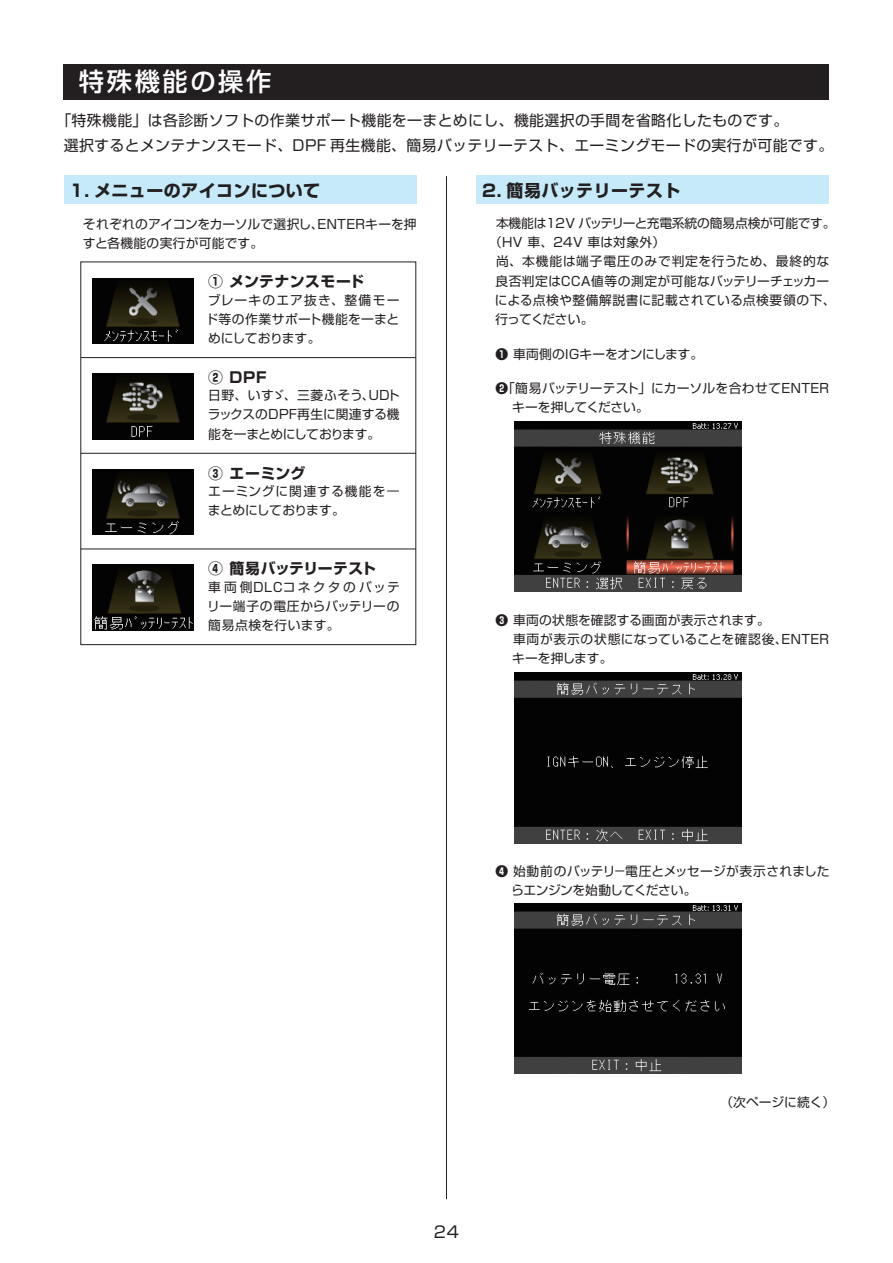
<style>
.page{position:relative;width:893px;height:1263px;background:#fff}
.page>*{position:absolute;margin:0;border:0;box-sizing:border-box;transform-origin:0 0}
.t1{font:25.35px "Shin Go Pro Medium 90 pv RKSJ H";letter-spacing:.1em;color:#fff}
.t2{font:16.95px "Shin Go Pro Bold 90 pv RKSJ H";letter-spacing:.025em;color:#231f20}
.t3{font:15.9px "Shin Go Pro Regular 90 pv RKSJ H";color:#231f20}
.t4{font:14.85px/25.5px "Shin Go Pro Regular 90 pv RKSJ H";letter-spacing:.025em;color:#231f20}
.t5{font:14.85px "Shin Go Pro Bold 90 pv RKSJ H";letter-spacing:.025em;color:#231f20}
.t6{font:14.85px "Shin Go Pro Bold 90 pv RKSJ H";letter-spacing:-.025em;color:#231f20}
.t7{font:12.75px/19.2px "Shin Go Pro Regular 90 pv RKSJ H";letter-spacing:.005em;color:#231f20;text-align:justify}
.t8{font:12.75px/19.2px "Shin Go Pro Regular 90 pv RKSJ H";letter-spacing:-.02em;color:#231f20}
.t9{font:12.75px/19.2px "Shin Go Pro Regular 90 pv RKSJ H";letter-spacing:.04em;color:#231f20}
.t10{font:12.75px "Shin Go Pro Regular 90 pv RKSJ H";letter-spacing:.03em;color:#231f20}
.t11{font:12.75px "Shin Go Pro Regular 90 pv RKSJ H";letter-spacing:.025em;color:#231f20}
.t12{font:12.75px "Shin Go Pro Regular 90 pv RKSJ H";letter-spacing:.065em;color:#231f20}
.t13{font:12.75px "Shin Go Pro Regular 90 pv RKSJ H";letter-spacing:-.035em;color:#231f20}
.t14{font:12.75px "Shin Go Pro Regular 90 pv RKSJ H";letter-spacing:-.015em;color:#231f20}
.t15{font:12.75px "Shin Go Pro Regular 90 pv RKSJ H";letter-spacing:-.065em;color:#231f20}
.s1{font-family:"Koz Go Pr 6 N Regular 90 pv RKSJ H"}
.s2{font-family:"Shin Go Pro Bold 90 pv RKSJ H"}
</style>
<div class="page">
<hr style="left:446px;top:176px;width:1px;height:1023px;background:#231f20">
<div style="left:64px;top:64px;width:765px;height:36px;background:#231f20"></div>
<div style="left:64px;top:175px;width:353px;height:28px;background:#c6eafa"></div>
<hr style="left:81px;top:357px;width:335px;height:1px;background:#231f20">
<hr style="left:81px;top:453px;width:335px;height:1px;background:#231f20">
<hr style="left:81px;top:549px;width:335px;height:1px;background:#231f20">
<img style="left:93px;top:278px;width:101px;height:66px">
<img style="left:93px;top:374px;width:101px;height:65px">
<img style="left:93px;top:469px;width:101px;height:66px">
<img style="left:93px;top:565px;width:101px;height:65px">
<div style="left:476px;top:175px;width:353px;height:28px;background:#c6eafa"></div>
<img style="left:514px;top:422px;width:227px;height:170px">
<img style="left:514px;top:673px;width:227px;height:170px">
<img style="left:514px;top:904px;width:227px;height:170px">
<h1 class="t1" style="left:79px;top:72px;width:194px">特殊機能の操作</h1>
<p class="t4" style="left:64px;top:109px;width:771px;text-indent:-7px">「特殊機能」は各診断ソフトの作業サポート機能を一まとめにし、機能選択の手間を省略化したものです。<br>選択するとメンテナンスモード、DPF 再生機能、簡易バッテリーテスト、エーミングモードの実行が可能です。</p>
<h2 class="t2" style="left:70px;top:184px;width:252px">1. メニューのアイコンについて</h2>
<h2 class="t2" style="left:482px;top:184px;width:200px">2. 簡易バッテリーテスト</h2>
<p class="t7" style="left:83px;top:216px;width:335px">それぞれのアイコンをカーソルで選択し、ＥＮＴＥＲキーを押すと各機能の実行が可能です。</p>
<p class="t5" style="left:208px;top:276px;width:157px">① メンテナンスモード</p>
<p class="t7" style="left:206px;top:292px;width:195px">ブレーキのエア抜き、整備モード等の作業サポート機能を一まとめにしております。</p>
<p class="t5" style="left:208px;top:372px;width:60px">② DPF</p>
<p class="t7" style="left:208px;top:388px;width:194px">日野、いすゞ、三菱ふそう、ＵＤトラックスのＤＰＦ再生に関連する機能を一まとめにしております。</p>
<p class="t5" style="left:208px;top:467px;width:99px">③ エーミング</p>
<p class="t9" style="left:208px;top:483px;width:193px">エーミングに関連する機能を<span class="s1">一</span>まとめにしております。</p>
<p class="t6" style="left:208px;top:563px;width:169px">④ 簡易バッテリーテスト</p>
<p class="t7" style="left:207px;top:579px;width:194px">車両側ＤＬＣコネクタのバッテリー端子の電圧からバッテリーの簡易点検を行います。</p>
<p class="t8" style="left:496px;top:216px;width:341px">本機能は１２V バッテリーと充電系統の簡易点検が可能です。</p>
<p class="t7" style="left:489px;top:235px;width:178px">（HV 車、２４V 車は対象外）</p>
<p class="t12" style="left:478px;top:257px;width:352px">　 尚、本機能は端子電圧のみで判定を行うため、最終的な</p>
<p class="t11" style="left:495px;top:276px;width:335px">良否判定はＣＣＡ値等の測定が可能なバッテリーチェッカー</p>
<p class="t9" style="left:495px;top:292px;width:342px">による点検や整備解説書に記載されている点検要領の下、</p>
<p class="t15" style="left:495px;top:314px;width:100px">行ってください。</p>
<p class="t13" style="left:495px;top:349px;width:209px"><span class="s2">❶</span> 車両側のＩＧキーをオンにします。</p>
<p class="t7" style="left:512px;top:380px;width:320px;text-indent:-17px"><span class="s2">❷</span>「簡易バッテリーテスト」にカーソルを合わせてＥＮＴＥＲキーを押してください。</p>
<p class="t7" style="left:495px;top:612px;width:276px"><span class="s2">❸</span> 車両の状態を確認する画面が表示されます。</p>
<p class="t10" style="left:495px;top:634px;width:337px">　 車両が表示の状態になっていることを確認後、ＥＮＴＥＲ</p>
<p class="t14" style="left:512px;top:653px;width:102px">キーを押します。</p>
<p class="t8" style="left:511px;top:863px;width:320px;text-indent:-16px"><span class="s2">❹</span> 始動前のバッテリ－電圧とメッセージが表示されましたらエンジンを始動してください。</p>
<p class="t3" style="left:434px;top:1226px;width:27px">24</p>
<p class="t7" style="left:720px;top:1094px;width:116px">（次ページに続く）</p>
</div>
